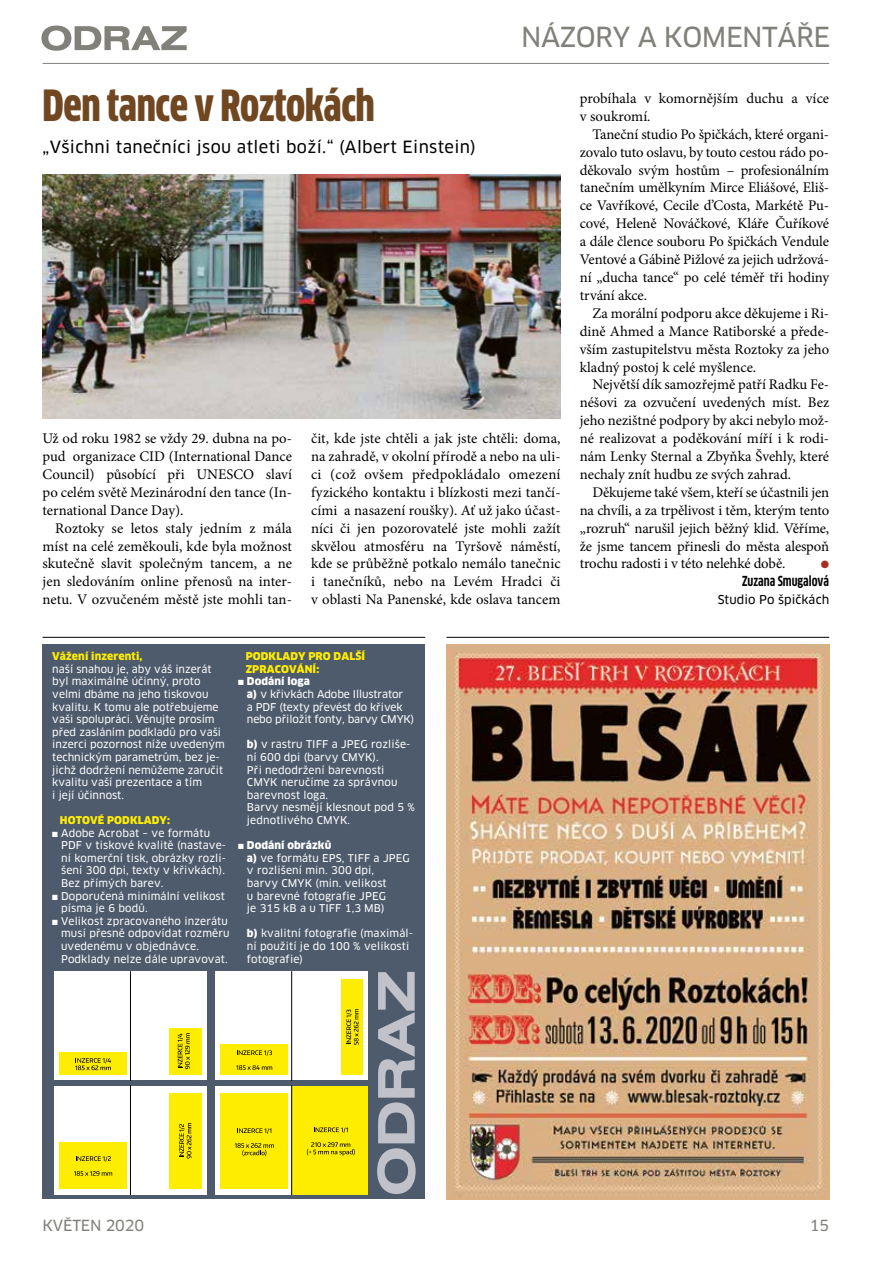
<style>
.page{position:relative;width:893px;height:1263px;background:#fff}
.page>*{position:absolute;margin:0;border:0;box-sizing:border-box;transform-origin:0 0}
.t1{font:900 42px "Clan Cond CELF";letter-spacing:-.01em;color:#704720}
.t2{font:27px "Clan CE News";letter-spacing:-.02em;color:#81807a}
.t3{font:16.5px "Clan CE News";letter-spacing:.02em;color:#000}
.t4{font:15px "Clan CE News";letter-spacing:-.01em;color:#81807a}
.t5{font:14.7px/17.9px "Minion Pro";color:#000;text-align:justify}
.t6{font:700 13.5px "Clan Cond CELF";color:#000}
.t7{font:12px "Clan CE News";letter-spacing:.01em;color:#000}
.t8{font:10.5px/12.6px "Clan CE News";letter-spacing:.01em;color:#fff}
.t9{font:10.5px/12.6px "Clan CE News";letter-spacing:-.01em;color:#fff}
.t10{font:900 10.5px/12.6px "Clan CE";letter-spacing:.01em;color:#ffed00}
.t11{font:900 10.5px "Clan CE";letter-spacing:.01em;color:#fff}
.t12{font:10.5px "Zapf Dingbats ITC";color:#a52e24}
.s1{font-family:"Clan CE";font-weight:900}
</style>
<div class="page">
<hr style="left:43px;top:63px;width:786px;height:1px;background:#81807a">
<svg style="left:41px;top:26px;width:146px;height:25px"></svg>
<div style="left:43px;top:645px;width:382px;height:554px;background:#4d5b6c"></div>
<svg style="left:377px;top:972px;width:39px;height:222px"></svg>
<div style="left:54px;top:972px;width:153px;height:108px;background:#fff"></div>
<div style="left:59px;top:1052px;width:68px;height:22px;background:#ffed00"></div>
<svg style="left:75px;top:1058px;width:36px;height:12px"></svg>
<div style="left:169px;top:1027px;width:32px;height:47px;background:#ffed00"></div>
<svg style="left:178px;top:1033px;width:12px;height:36px"></svg>
<hr style="left:130px;top:972px;width:1px;height:108px;background:#000">
<div style="left:215px;top:972px;width:153px;height:108px;background:#fff"></div>
<div style="left:221px;top:1044px;width:67px;height:30px;background:#ffed00"></div>
<svg style="left:237px;top:1050px;width:35px;height:6px"></svg>
<svg style="left:236px;top:1065px;width:36px;height:5px"></svg>
<div style="left:342px;top:979px;width:21px;height:95px;background:#ffed00"></div>
<svg style="left:346px;top:1009px;width:12px;height:36px"></svg>
<hr style="left:291px;top:972px;width:1px;height:108px;background:#000">
<div style="left:54px;top:1086px;width:153px;height:108px;background:#fff"></div>
<div style="left:59px;top:1142px;width:68px;height:46px;background:#ffed00"></div>
<svg style="left:76px;top:1156px;width:35px;height:6px"></svg>
<svg style="left:74px;top:1171px;width:38px;height:5px"></svg>
<div style="left:169px;top:1093px;width:32px;height:95px;background:#ffed00"></div>
<svg style="left:179px;top:1123px;width:12px;height:35px"></svg>
<hr style="left:130px;top:1086px;width:1px;height:108px;background:#000">
<div style="left:215px;top:1086px;width:153px;height:108px;background:#fff"></div>
<div style="left:292px;top:1086px;width:76px;height:108px;background:#ffed00"></div>
<svg style="left:314px;top:1127px;width:34px;height:6px"></svg>
<svg style="left:307px;top:1142px;width:48px;height:14px"></svg>
<div style="left:221px;top:1093px;width:67px;height:95px;background:#ffed00"></div>
<svg style="left:237px;top:1128px;width:34px;height:6px"></svg>
<svg style="left:235px;top:1143px;width:39px;height:13px"></svg>
<hr style="left:291px;top:1086px;width:1px;height:108px;background:#000">
<img style="left:446px;top:645px;width:383px;height:554px">
<hr style="left:43px;top:637px;width:382px;height:1px;background:#000">
<hr style="left:446px;top:637px;width:383px;height:1px;background:#000">
<img style="left:43px;top:175px;width:518px;height:243px">
<h2 class="t2" style="left:521px;top:20px;width:223px">NÁZORY A KOMENT</h2>
<h2 class="t2" style="left:777px;top:20px;width:50px">ÁŘE</h2>
<h1 class="t1" style="left:43px;top:80px;width:334px">Den tance v Roztokách</h1>
<p class="t3" style="left:43px;top:136px;width:435px">„Všichni tanečníci jsou atleti boží.“ (Albert Einstein)</p>
<p class="t5" style="left:43px;top:430px;width:251px">Už od roku 1982 se vždy 29. dubna na po&shy;pud organizace CID (International Dance Council) působící při UNESCO slaví po celém světě Mezinárodní den tance (In&shy;ternational Dance Day).</p>
<p class="t5" style="left:43px;top:519px;width:251px;text-indent:13px">Roztoky se letos staly jedním z mála míst na celé zeměkouli, kde byla možnost skutečně slavit společným tancem, a ne jen sledováním online přenosů na inter&shy;netu. V ozvučeném městě jste mohli tan-</p>
<p class="t5" style="left:311px;top:430px;width:251px">čit, kde jste chtěli a jak jste chtěli: doma, na zahradě, v okolní přírodě a nebo na uli&shy;ci (což ovšem předpokládalo omezení fyzického kontaktu i blízkosti mezi tančí&shy;cími a nasazení roušky). Ať už jako účast&shy;níci či jen pozorovatelé jste mohli zažít skvělou atmosféru na Tyršově náměstí, kde se průběžně potkalo nemálo tanečnic i tanečníků, nebo na Levém Hradci či v oblasti Na Panenské, kde oslava tancem</p>
<p class="t10" style="left:52px;top:650px;width:92px">Vážení inzerenti,</p>
<p class="t8" style="left:52px;top:663px;width:174px">naší snahou je, aby váš inzerát byl maximálně účinný, proto velmi dbáme na jeho tiskovou kvalitu. K tomu ale potřebujeme vaši spolupráci. Věnujte prosím před zasláním podkladů pro vaši inzerci pozornost níže uvedeným technickým parametrům, bez je&shy;jichž dodržení nemůžeme zaručit kvalitu vaší prezentace a tím<br>i její účinnost.</p>
<p class="t10" style="left:60px;top:814px;width:112px">Hotové podklady:</p>
<p class="t8" style="left:61px;top:827px;width:167px;text-indent:-9px">■ Adobe Acrobat – ve formátu<br>PDF v tiskové kvalitě (nastave&shy;ní komerční tisk, obrázky rozli&shy;šení 300 dpi, texty v křivkách).<br>Bez přímých barev.</p>
<p class="t8" style="left:61px;top:890px;width:165px;text-indent:-9px">■ Doporučená minimální velikost písma je 6 bodů.</p>
<p class="t8" style="left:61px;top:915px;width:170px;text-indent:-9px">■ Velikost zpracovaného inzerátu musí přesně odpovídat rozměru uvedenému v objednávce.<br>Podklady nelze dále upravovat.</p>
<p class="t10" style="left:246px;top:650px;width:121px">Podklady pro další zpracování:</p>
<p class="t11" style="left:238px;top:675px;width:73px">■ Dodání loga</p>
<p class="t9" style="left:247px;top:688px;width:169px"><span class="s1">a)</span> v křivkách Adobe I llustrator<br>a PDF (texty převést do křivek nebo přiložit fonty, barvy CMYK)</p>
<p class="t8" style="left:247px;top:738px;width:170px"><span class="s1">b)</span> v rastru TI FF a JPEG rozliše&shy;ní 600 dpi (barvy CMYK).<br>Při nedodržení barevnosti<br>CMYK neručíme za správnou barevnost loga.<br>Barvy nesmějí klesnout pod 5 % jednotlivého CMYK.</p>
<p class="t11" style="left:238px;top:839px;width:95px">■ Dodání obrázků</p>
<p class="t8" style="left:247px;top:852px;width:164px"><span class="s1">a)</span> ve formátu EPS, TI FF a JPEG v rozlišení min. 300 dpi,<br>barvy CMYK (min. velikost<br>u barevné fotografie JPEG<br>je 315 kB a u TIFF 1,3 MB)</p>
<p class="t8" style="left:247px;top:927px;width:168px"><span class="s1">b)</span> kvalitní fotografie (maximál&shy;ní použití je do 100 % velikosti fotografie)</p>
<p class="t5" style="left:580px;top:89px;width:251px">probíhala v komornějším duchu a více v soukromí.</p>
<p class="t5" style="left:580px;top:125px;width:251px;text-indent:13px">Taneční studio Po špičkách, které organi&shy;zovalo tuto oslavu, by touto cestou rádo po&shy;děkovalo svým hostům – profesionálním tanečním umělkyním Mirce Eliášové, Eliš&shy;ce Vavříkové, Cecile d’Costa, Markétě Pu&shy;cové, Heleně Nováčkové, Kláře Čuříkové a dále člence souboru Po špičkách Vendule Ventové a Gábině Pižlové za jejich udržová&shy;ní „ducha tance“ po celé téměř tři hodiny trvání akce.</p>
<p class="t5" style="left:580px;top:304px;width:251px;text-indent:13px">Za morální podporu akce děkujeme i Ri&shy;dině Ahmed a Mance Ratiborské a přede&shy;vším zastupitelstvu města Roztoky za jeho kladný postoj k celé myšlence.</p>
<p class="t5" style="left:580px;top:376px;width:251px;text-indent:13px">Největší dík samozřejmě patří Radku Fe&shy;néšovi za ozvučení uvedených míst. Bez jeho nezištné podpory by akci nebylo mož&shy;né realizovat a poděkování míří i k rodi&shy;nám Lenky Sternal a Zbyňka Švehly, které nechaly znít hudbu ze svých zahrad.</p>
<p class="t5" style="left:580px;top:483px;width:251px;text-indent:13px">Děkujeme také všem, kteří se účastnili jen na chvíli, a za trpělivost i těm, kterým tento „rozruh“ narušil jejich běžný klid. Věříme, že jsme tancem přinesli do města alespoň trochu radosti i v této nelehké době.</p>
<p class="t12" style="left:821px;top:560px;width:10px">●</p>
<p class="t6" style="left:742px;top:573px;width:89px">Zuzana Smugalová</p>
<p class="t7" style="left:718px;top:592px;width:113px">Studio Po špičkách</p>
<p class="t4" style="left:43px;top:1216px;width:103px">květen 2020</p>
<p class="t4" style="left:810px;top:1216px;width:21px">15</p>
</div>
